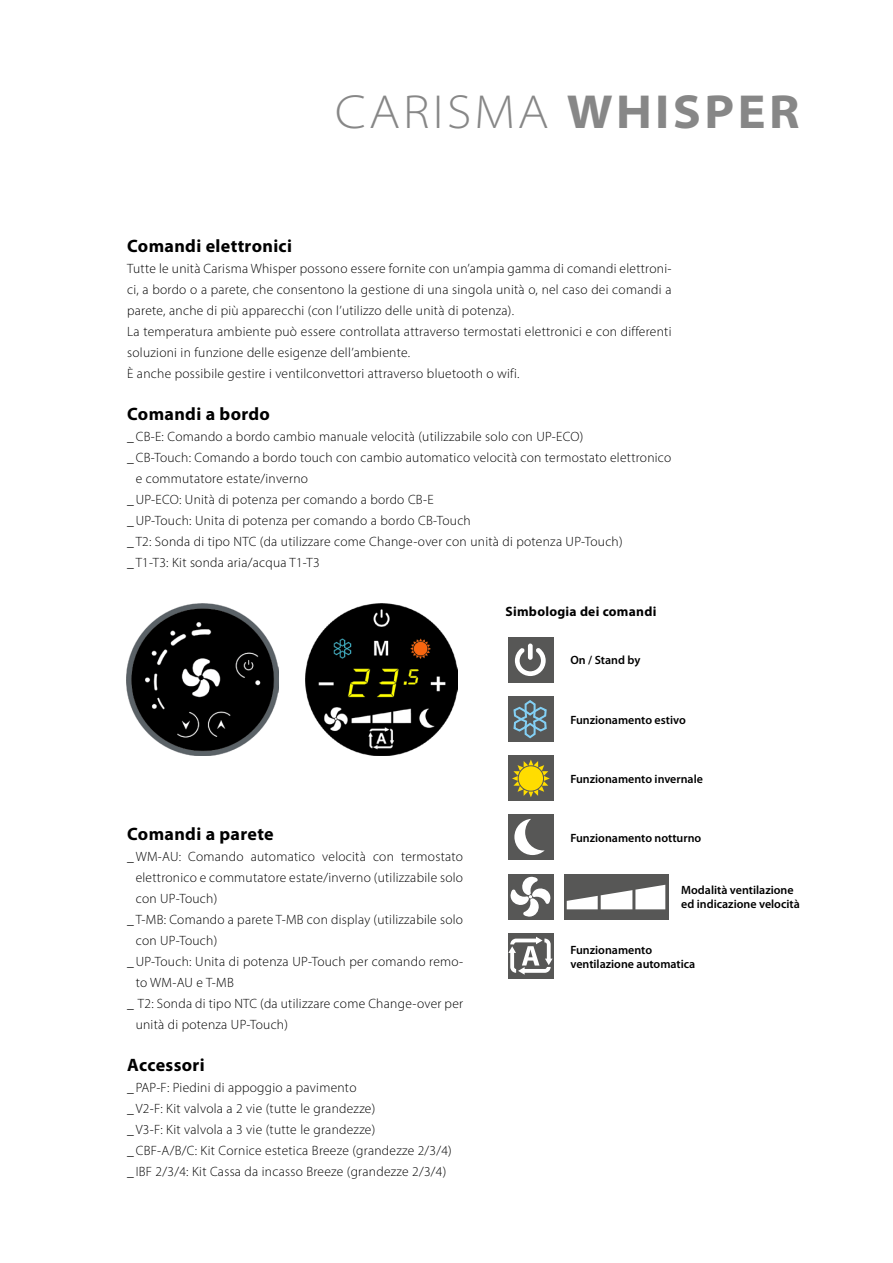
<style>
.page{position:relative;width:893px;height:1263px;background:#fff}
.page>*{position:absolute;margin:0;border:0;box-sizing:border-box;transform-origin:0 0}
.t1{font:300 semi-expanded 48px "Myriad Pro";letter-spacing:.07em;color:#878787}
.t2{font:700 18px "Myriad Pro";letter-spacing:.02em;color:#000}
.t3{font:300 13.5px/21px "Myriad Pro";letter-spacing:.02em;color:#000}
.t4{font:700 13.5px "Myriad Pro";letter-spacing:.02em;color:#000}
.t5{font:600 12px/14.4px "Myriad Pro";color:#000}
.s1{font-weight:700}
.s2{font-stretch:semi-condensed}
</style>
<div class="page">
<div style="left:508px;top:637px;width:46px;height:45px;background:#575756"></div>
<svg style="left:515px;top:648px;width:31px;height:28px"></svg>
<div style="left:528px;top:643px;width:5px;height:17px;background:#fff;border-radius:2px"></div>
<div style="left:508px;top:696px;width:46px;height:46px;background:#575756"></div>
<svg style="left:513px;top:700px;width:34px;height:39px"></svg>
<div style="left:508px;top:755px;width:46px;height:46px;background:#575756"></div>
<svg style="left:512px;top:759px;width:38px;height:38px"></svg>
<div style="left:508px;top:814px;width:46px;height:46px;background:#575756"></div>
<svg style="left:514px;top:819px;width:31px;height:36px"></svg>
<div style="left:508px;top:874px;width:46px;height:46px;background:#575756"></div>
<svg style="left:510px;top:876px;width:41px;height:41px"></svg>
<div style="left:564px;top:874px;width:105px;height:46px;background:#575756"></div>
<svg style="left:566px;top:884px;width:100px;height:26px"></svg>
<svg style="left:567px;top:885px;width:98px;height:24px"></svg>
<div style="left:508px;top:933px;width:46px;height:46px;background:#575756"></div>
<svg style="left:508px;top:937px;width:45px;height:38px"></svg>
<img style="left:126px;top:603px;width:153px;height:152px">
<img style="left:305px;top:603px;width:152px;height:152px">
<h1 class="t1" style="left:335px;top:82px;width:466px">CARISMA <span class="s1">WHISPER</span></h1>
<h2 class="t2" style="left:127px;top:234px;width:166px">Comandi elettronici</h2>
<p class="t3" style="left:127px;top:258px;width:546px">Tutte le unità Carisma Whisper possono essere fornite con un’ampia gamma di comandi elettroni&shy;ci, a bordo o a parete, che consentono la gestione di una singola unità o, nel caso dei comandi a parete, anche di più apparecchi (con l’utilizzo delle unità di potenza).<br>La temperatura ambiente può essere controllata attraverso termostati elettronici e con differenti soluzioni in funzione delle esigenze dell’ambiente.<br>È anche possibile gestire i ventilconvettori attraverso bluetooth o wifi.</p>
<h2 class="t2" style="left:127px;top:402px;width:144px">Comandi a bordo</h2>
<p class="t3" style="left:127px;top:426px;width:458px"><span class="s2">_</span>CB-E: Comando a bordo cambio manuale velocità (utilizzabile solo con UP-ECO)</p>
<p class="t3" style="left:127px;top:447px;width:546px"><span class="s2">_</span>CB-Touch: Comando a bordo touch con cambio automatico velocità con termostato elettronico</p>
<p class="t3" style="left:136px;top:468px;width:174px">e commutatore estate/inverno</p>
<p class="t3" style="left:127px;top:489px;width:308px"><span class="s2">_</span>UP-ECO: Unità di potenza per comando a bordo CB-E</p>
<p class="t3" style="left:127px;top:510px;width:345px"><span class="s2">_</span>UP-Touch: Unita di potenza per comando a bordo CB-Touch</p>
<p class="t3" style="left:127px;top:531px;width:497px"><span class="s2">_</span> T2: Sonda di tipo NTC (da utilizzare come Change-over con unità di potenza UP-Touch)</p>
<p class="t3" style="left:127px;top:552px;width:194px"><span class="s2">_</span>T1-T3: Kit sonda aria/acqua T1-T3</p>
<p class="t4" style="left:505px;top:603px;width:152px">Simbologia dei comandi</p>
<p class="t5" style="left:570px;top:652px;width:72px">On / Stand by</p>
<p class="t5" style="left:570px;top:712px;width:117px">Funzionamento estivo</p>
<h2 class="t2" style="left:127px;top:822px;width:148px">Comandi a parete</h2>
<p class="t3" style="left:127px;top:846px;width:337px"><span class="s2">_</span>WM-AU: Comando automatico velocità con termostato</p>
<p class="t3" style="left:136px;top:867px;width:329px">elettronico e commutatore estate/inverno (utilizzabile solo</p>
<p class="t3" style="left:136px;top:888px;width:83px">con UP-Touch)</p>
<p class="t3" style="left:127px;top:909px;width:337px"><span class="s2">_</span>T-MB: Comando a parete T-MB con display (utilizzabile solo</p>
<p class="t3" style="left:136px;top:930px;width:83px">con UP-Touch)</p>
<p class="t3" style="left:127px;top:951px;width:337px"><span class="s2">_</span>UP-Touch: Unita di potenza UP-Touch per comando remo-</p>
<p class="t3" style="left:136px;top:972px;width:100px">to WM-AU e T-MB</p>
<p class="t3" style="left:127px;top:993px;width:337px"><span class="s2">_</span> T2: Sonda di tipo NTC (da utilizzare come Change-over per</p>
<p class="t3" style="left:136px;top:1014px;width:154px">unità di potenza UP-Touch)</p>
<h2 class="t2" style="left:127px;top:1053px;width:79px">Accessori</h2>
<p class="t3" style="left:127px;top:1077px;width:326px"><span class="s2">_</span> PAP-F: Piedini di appoggio a pavimento<br><span class="s2">_</span> V2-F: Kit valvola a 2 vie (tutte le grandezze)<br><span class="s2">_</span> V3-F: Kit valvola a 3 vie (tutte le grandezze)<br><span class="s2">_</span>CBF-A/B/C: Kit Cornice estetica Breeze (grandezze 2/3/4) <span class="s2">_</span> IBF 2/3/4: Kit Cassa da incasso Breeze (grandezze 2/3/4)</p>
<p class="t5" style="left:570px;top:771px;width:134px">Funzionamento invernale</p>
<p class="t5" style="left:570px;top:830px;width:132px">Funzionamento notturno</p>
<p class="t5" style="left:681px;top:882px;width:120px">Modalità ventilazione ed indicazione velocità</p>
<p class="t5" style="left:570px;top:942px;width:126px">Funzionamento ventilazione automatica</p>
</div>
